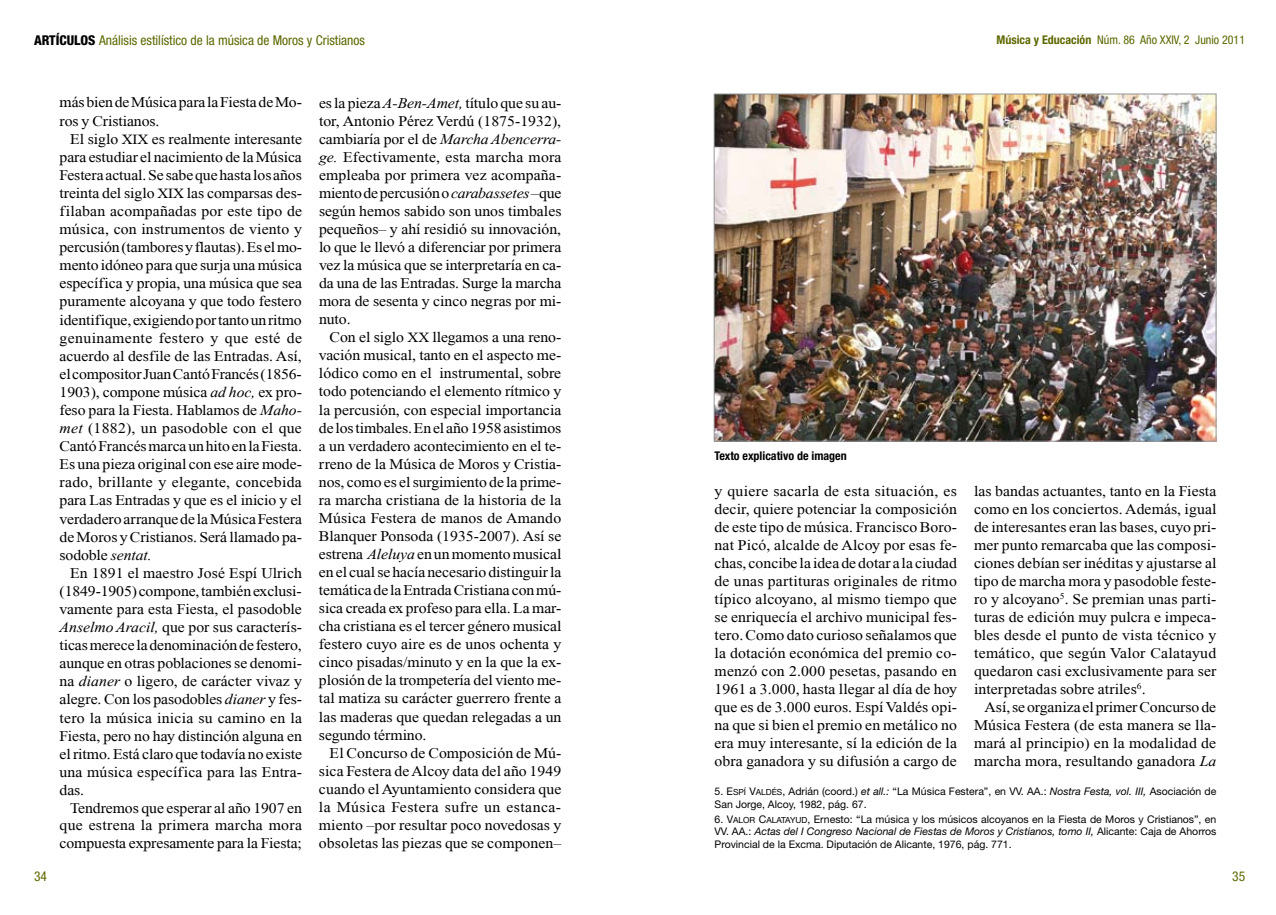
<style>
.page{position:relative;width:1276px;height:915px;background:#fff}
.page>*{position:absolute;margin:0;border:0;box-sizing:border-box;transform-origin:0 0}
.t1{font:15px/18px "Times New Roman";color:#000;text-align:justify;scale:1.05 1}
.t2{font:condensed 13.5px "Helvetica Neue";color:#5d6800}
.t3{font:condensed 12px "Helvetica Neue";color:#5d6800}
.t4{font:700 condensed 12px "Helvetica Neue";color:#000}
.t5{font:10.5px/12.6px "Helvetica Neue";color:#000}
.s1{font-weight:800;color:#000}
.s2{font-size:14.25px}
.s3{font-style:italic}
.s4{font-weight:700}
.s5{font-family:"Helvetica Neue Roman SC800"}
.s6{font-family:"Helvetica Neue Roman SC800";font-size:8.4px}
</style>
<div class="page">
<img style="left:716px;top:96px;width:498px;height:343px">
<p class="t2" style="left:34px;top:32px;width:332px"><span class="s1">ARTÍCULOS</span> Análisis estilístico de la música de Moros y Cristianos</p>
<p class="t1" style="left:60px;top:93px;width:232px">más bien de Música para la Fiesta de Mo&shy;ros y Cristianos.</p>
<p class="t1" style="left:60px;top:130px;width:232px;text-indent:11px">El siglo <span class="s2">XIX</span> es realmente interesante para estudiar el nacimiento de la Música Festera actual. Se sabe que hasta los años treinta del siglo <span class="s2">XIX</span> las comparsas des&shy;filaban acompañadas por este tipo de música, con instrumentos de viento y percusión (tambores y flautas). Es el mo&shy;mento idóneo para que surja una música específica y propia, una música que sea puramente alcoyana y que todo festero identifique, exigiendo por tanto un ritmo genuinamente festero y que esté de acuerdo al desfile de las Entradas. Así, el compositor Juan Cantó Francés (1856- 1903), compone música <span class="s3">ad hoc,</span> ex pro&shy;feso para la Fiesta. Hablamos de <span class="s3">Maho&shy;met</span> (1882), un pasodoble con el que Cantó Francés marca un hito en la Fiesta.<br>Es una pieza original con ese aire mode&shy;rado, brillante y elegante, concebida para Las Entradas y que es el inicio y el verdadero arranque de la Música Festera de Moros y Cristianos. Será llamado pa&shy;sodoble <span class="s3">sentat.</span></p>
<p class="t1" style="left:60px;top:563px;width:232px;text-indent:11px">En 1891 el maestro José Espí Ulrich (1849-1905) compone, también exclusi&shy;vamente para esta Fiesta, el pasodoble <span class="s3">Anselmo Aracil,</span> que por sus caracterís&shy;ticas merece la denominación de festero, aunque en otras poblaciones se denomi&shy;na <span class="s3">dianer</span> o ligero, de carácter vivaz y alegre. Con los pasodobles <span class="s3">dianer</span> y fes&shy;tero la música inicia su camino en la Fiesta, pero no hay distinción alguna en el ritmo. Está claro que todavía no existe una música específica para las Entra&shy;das.</p>
<p class="t1" style="left:60px;top:798px;width:232px;text-indent:11px">Tendremos que esperar al año 1907 en que estrena la primera marcha mora compuesta expresamente para la Fiesta;</p>
<p class="t1" style="left:319px;top:94px;width:232px">es la pieza <span class="s3">A-Ben-Amet,</span> título que su au&shy;tor, Antonio Pérez Verdú (1875-1932), cambiaría por el de <span class="s3">Marcha Abencerra&shy;ge.</span> Efectivamente, esta marcha mora empleaba por primera vez acompaña&shy;miento de percusión o <span class="s3">carabassetes</span> –que según hemos sabido son unos timbales pequeños– y ahí residió su innovación, lo que le llevó a diferenciar por primera vez la música que se interpretaría en ca&shy;da una de las Entradas. Surge la marcha mora de sesenta y cinco negras por mi&shy;nuto.</p>
<p class="t1" style="left:319px;top:328px;width:232px;text-indent:11px">Con el siglo <span class="s2">XX</span> llegamos a una reno&shy;vación musical, tanto en el aspecto me&shy;lódico como en el instrumental, sobre todo potenciando el elemento rítmico y la percusión, con especial importancia de los timbales. En el año 1958 asistimos a un verdadero acontecimiento en el te&shy;rreno de la Música de Moros y Cristia&shy;nos, como es el surgimiento de la prime&shy;ra marcha cristiana de la historia de la Música Festera de manos de Amando Blanquer Ponsoda (1935-2007). Así se estrena <span class="s3">Aleluya</span> en un momento musical en el cual se hacía necesario distinguir la temática de la Entrada Cristiana con mú&shy;sica creada ex profeso para ella. La mar&shy;cha cristiana es el tercer género musical festero cuyo aire es de unos ochenta y cinco pisadas/minuto y en la que la ex&shy;plosión de la trompetería del viento me&shy;tal matiza su carácter guerrero frente a las maderas que quedan relegadas a un segundo término.</p>
<p class="t1" style="left:319px;top:743px;width:232px;text-indent:11px">El Concurso de Composición de Mú&shy;sica Festera de Alcoy data del año 1949 cuando el Ayuntamiento considera que la Música Festera sufre un estanca&shy;miento –por resultar poco novedosas y obsoletas las piezas que se componen–</p>
<p class="t3" style="left:996px;top:32px;width:250px"><span class="s4">Música y Educación</span> Núm. 86 Año XXIV, 2 Junio 2011</p>
<p class="t4" style="left:714px;top:448px;width:134px">Texto explicativo de imagen</p>
<p class="t1" style="left:714px;top:481px;width:232px">y quiere sacarla de esta situación, es decir, quiere potenciar la composición de este tipo de música. Francisco Boro&shy;nat Picó, alcalde de Alcoy por esas fe&shy;chas, concibe la idea de dotar a la ciudad de unas partituras originales de ritmo típico alcoyano, al mismo tiempo que se enriquecía el archivo municipal fes&shy;tero. Como dato curioso señalamos que la dotación económica del premio co&shy;menzó con 2.000 pesetas, pasando en 1961 a 3.000, hasta llegar al día de hoy que es de 3.000 euros. Espí Valdés opi&shy;na que si bien el premio en metálico no era muy interesante, sí la edición de la obra ganadora y su difusión a cargo de</p>
<p class="t1" style="left:974px;top:481px;width:232px">las bandas actuantes, tanto en la Fiesta como en los conciertos. Además, igual de interesantes eran las bases, cuyo pri&shy;mer punto remarcaba que las composi&shy;ciones debían ser inéditas y ajustarse al tipo de marcha mora y pasodoble feste&shy;ro y alcoyano<sup>5</sup>. Se premian unas parti&shy;turas de edición muy pulcra e impeca&shy;bles desde el punto de vista técnico y temático, que según Valor Calatayud quedaron casi exclusivamente para ser interpretadas sobre atriles<sup>6</sup>.</p>
<p class="t1" style="left:974px;top:697px;width:232px;text-indent:11px">Así, se organiza el primer Concurso de Música Festera (de esta manera se lla&shy;mará al principio) en la modalidad de marcha mora, resultando ganadora <span class="s3">La</span></p>
<p class="t5" style="left:714px;top:784px;width:503px">5. <span class="s5">E</span><span class="s6">SPÍ</span> <span class="s5">V</span><span class="s6">ALDÉS</span><span class="s5">,</span> Adrián (coord.) <span class="s3">et all.:</span> “La Música Festera”, en VV. AA.: <span class="s3">Nostra Festa, vol. III,</span> Asociación de<br>San Jorge, Alcoy, 1982, pág. 67.</p>
<p class="t5" style="left:714px;top:812px;width:503px;text-align:justify">6. <span class="s5">V</span><span class="s6">ALOR</span> <span class="s5">C</span><span class="s6">ALATAYUD</span><span class="s5">,</span> Ernesto: “La música y los músicos alcoyanos en la Fiesta de Moros y Cristianos”, en VV. AA.: <span class="s3">Actas del I Congreso Nacional de Fiestas de Moros y Cristianos, tomo II,</span> Alicante: Caja de Ahorros Provincial de la Excma. Diputación de Alicante, 1976, pág. 771.</p>
<p class="t2" style="left:34px;top:867px;width:14px">34</p>
<p class="t2" style="left:1232px;top:867px;width:14px">35</p>
</div>
